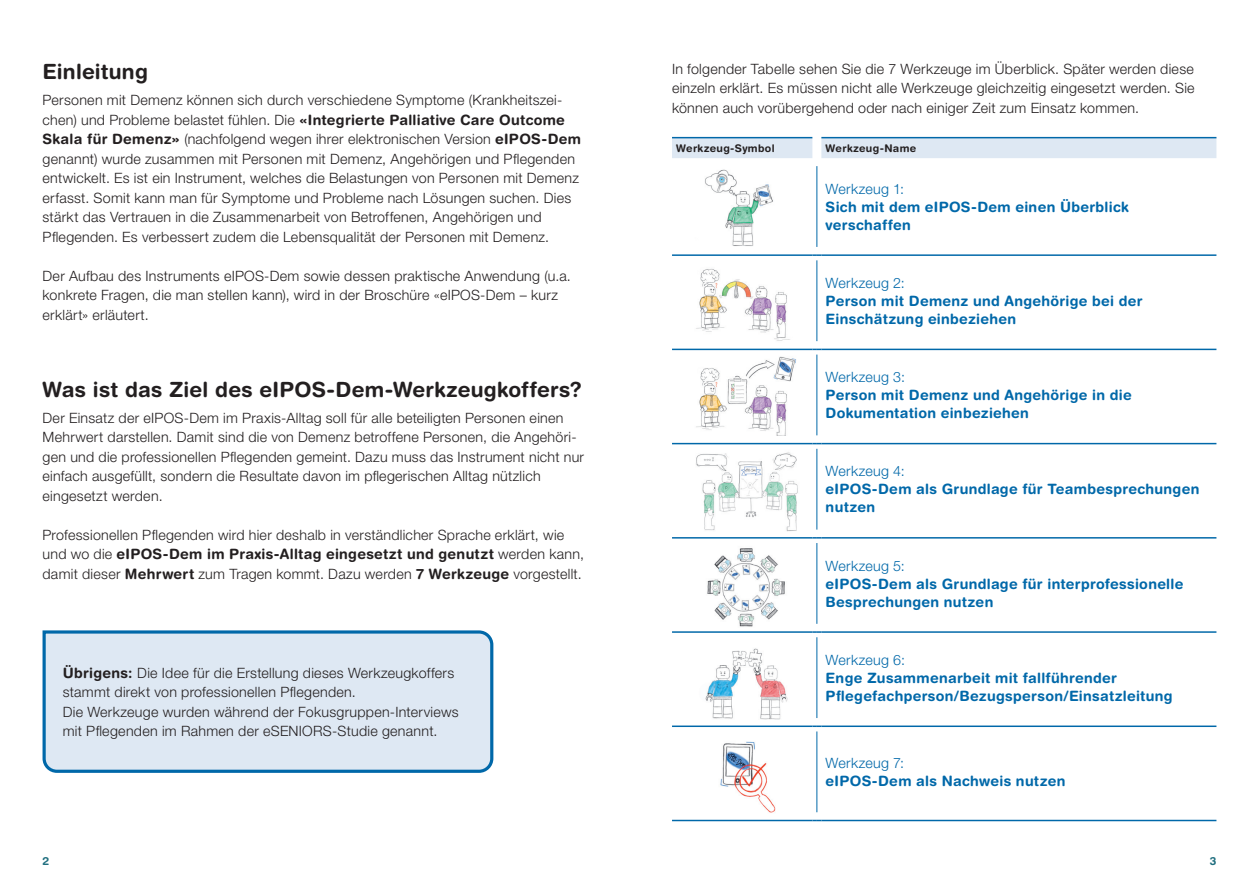
<style>
.page{position:relative;width:1259px;height:893px;background:#fff}
.page>*{position:absolute;margin:0;border:0;box-sizing:border-box;transform-origin:0 0}
.t1{font:700 21px "Helvetica Rounded LT Std";letter-spacing:.01em;color:#231f20}
.t2{font:300 14.25px/19.5px "Helvetica Neue LT Std";letter-spacing:.02em;color:#231f20}
.t3{font:700 14.25px/18px "Helvetica Rounded LT Std";letter-spacing:.02em;color:#0068a9}
.t4{font:300 14.25px "Helvetica Neue LT Std";letter-spacing:.02em;color:#0068a9}
.t5{font:700 14.25px "Helvetica Rounded LT Std";letter-spacing:.02em;color:#231f20}
.t6{font:700 11.25px "Helvetica Rounded LT Std";color:#206f7f}
.t7{font:700 10.5px "Helvetica Rounded LT Std";letter-spacing:.03em;color:#231f20}
.s1{font-family:"Helvetica Rounded LT Std";font-weight:700}
.s2{font-family:"Helvetica Neue LT Std";font-weight:300}
</style>
<div class="page">
<svg style="left:42px;top:630px;width:452px;height:143px;background:#d2e1ef"></svg>
<div style="left:672px;top:138px;width:544px;height:20px;background:#dee8f3"></div>
<hr style="left:672px;top:137px;width:140px;height:1px;background:#0068a9">
<hr style="left:821px;top:137px;width:395px;height:1px;background:#0068a9">
<hr style="left:672px;top:254px;width:140px;height:2px;background:#0068a9">
<svg style="left:812px;top:254px;width:9px;height:2px"></svg>
<hr style="left:821px;top:254px;width:395px;height:2px;background:#0068a9">
<hr style="left:816px;top:166px;width:1px;height:81px;background:#0068a9">
<img style="left:705px;top:169px;width:68px;height:77px">
<hr style="left:672px;top:349px;width:140px;height:1px;background:#0068a9">
<hr style="left:821px;top:349px;width:395px;height:1px;background:#0068a9">
<hr style="left:816px;top:260px;width:1px;height:81px;background:#0068a9">
<img style="left:696px;top:268px;width:94px;height:73px">
<hr style="left:672px;top:443px;width:140px;height:1px;background:#0068a9">
<hr style="left:821px;top:443px;width:395px;height:1px;background:#0068a9">
<hr style="left:816px;top:355px;width:1px;height:80px;background:#0068a9">
<img style="left:696px;top:356px;width:100px;height:80px">
<hr style="left:672px;top:537px;width:140px;height:2px;background:#0068a9">
<svg style="left:812px;top:537px;width:9px;height:2px"></svg>
<hr style="left:821px;top:537px;width:395px;height:2px;background:#0068a9">
<hr style="left:816px;top:449px;width:1px;height:81px;background:#0068a9">
<img style="left:696px;top:452px;width:102px;height:80px">
<hr style="left:672px;top:631px;width:140px;height:2px;background:#0068a9">
<svg style="left:812px;top:631px;width:9px;height:2px"></svg>
<hr style="left:821px;top:631px;width:395px;height:2px;background:#0068a9">
<hr style="left:816px;top:543px;width:1px;height:81px;background:#0068a9">
<img style="left:707px;top:548px;width:78px;height:79px">
<hr style="left:672px;top:725px;width:140px;height:2px;background:#0068a9">
<svg style="left:812px;top:725px;width:9px;height:2px"></svg>
<hr style="left:821px;top:725px;width:395px;height:2px;background:#0068a9">
<hr style="left:816px;top:637px;width:1px;height:81px;background:#0068a9">
<img style="left:705px;top:648px;width:83px;height:71px">
<hr style="left:672px;top:820px;width:140px;height:1px;background:#0068a9">
<hr style="left:821px;top:820px;width:395px;height:1px;background:#0068a9">
<hr style="left:816px;top:731px;width:1px;height:81px;background:#0068a9">
<img style="left:720px;top:741px;width:56px;height:72px">
<h1 class="t1" style="left:43px;top:59px;width:107px">Einleitung</h1>
<p class="t2" style="left:43px;top:90px;width:540px">Personen mit Demenz können sich durch verschiedene Symptome (Krankheitszei&shy;chen) und Probleme belastet fühlen. Die <span class="s1">«Integrierte Palliative Care Outcome Skala für Demenz»</span> (nachfolgend wegen ihrer elektronischen Version <span class="s1">eIPOS-Dem </span>genannt) wurde zusammen mit Personen mit Demenz, Angehörigen und Pflegenden entwickelt. Es ist ein Instrument, welches die Belastungen von Personen mit Demenz erfasst. Somit kann man für Symptome und Probleme nach Lösungen suchen. Dies stärkt das Vertrauen in die Zusammenarbeit von Betroffenen, Angehörigen und Pflegenden. Es verbessert zudem die Lebensqualität der Personen mit Demenz.</p>
<p class="t2" style="left:43px;top:265px;width:530px">Der Aufbau des Instruments eIPOS-Dem sowie dessen praktische Anwendung (u.a. konkrete Fragen, die man stellen kann), wird in der Broschüre «eIPOS-Dem – kurz erklärt» erläutert.</p>
<h1 class="t1" style="left:43px;top:377px;width:541px">Was ist das Ziel des eIPOS-Dem-Werkzeugkoffers?</h1>
<p class="t2" style="left:43px;top:408px;width:543px">Der Einsatz der eIPOS-Dem im Praxis-Alltag soll für alle beteiligten Personen einen Mehrwert darstellen. Damit sind die von Demenz betroffene Personen, die Angehöri&shy;gen und die professionellen Pflegenden gemeint. Dazu muss das Instrument nicht nur einfach ausgefüllt, sondern die Resultate davon im pflegerischen Alltag nützlich eingesetzt werden.</p>
<p class="t2" style="left:43px;top:525px;width:523px">Professionellen Pflegenden wird hier deshalb in verständlicher Sprache erklärt, wie</p>
<p class="t5" style="left:43px;top:546px;width:543px"><span class="s2">und wo die</span> eIPOS-Dem im Praxis-Alltag eingesetzt und genutzt <span class="s2">werden kann,</span></p>
<p class="t2" style="left:43px;top:564px;width:540px">damit dieser <span class="s1">Mehrwert</span> zum Tragen kommt. Dazu werden <span class="s1">7 Werkzeuge</span> vorgestellt.</p>
<p class="t2" style="left:63px;top:662px;width:397px"><span class="s1">Übrigens:</span> Die Idee für die Erstellung dieses Werkzeugkoffers stammt direkt von professionellen Pflegenden.<br>Die Werkzeuge wurden während der Fokusgruppen-Interviews mit Pflegenden im Rahmen der eSENIORS-Studie genannt.</p>
<p class="t2" style="left:672px;top:59px;width:524px;text-align:justify">In folgender Tabelle sehen Sie die 7 Werkzeuge im Überblick. Später werden diese einzeln erklärt. Es müssen nicht alle Werkzeuge gleichzeitig eingesetzt werden. Sie können auch vorübergehend oder nach einiger Zeit zum Einsatz kommen.</p>
<p class="t7" style="left:676px;top:142px;width:100px">Werkzeug-Symbol</p>
<p class="t7" style="left:825px;top:142px;width:92px">Werkzeug-Name</p>
<p class="t4" style="left:825px;top:180px;width:80px">Werkzeug 1:</p>
<p class="t3" style="left:825px;top:197px;width:305px">Sich mit dem eIPOS-Dem einen Überblick verschaffen</p>
<p class="t4" style="left:825px;top:274px;width:81px">Werkzeug 2:</p>
<p class="t3" style="left:825px;top:292px;width:318px">Person mit Demenz und Angehörige bei der<br>Einschätzung einbeziehen</p>
<p class="t4" style="left:825px;top:368px;width:81px">Werkzeug 3:</p>
<p class="t3" style="left:825px;top:386px;width:308px">Person mit Demenz und Angehörige in die<br>Dokumentation einbeziehen</p>
<p class="t4" style="left:825px;top:463px;width:81px">Werkzeug 4:</p>
<p class="t3" style="left:825px;top:480px;width:375px">eIPOS-Dem als Grundlage für Teambesprechungen nutzen</p>
<p class="t4" style="left:825px;top:557px;width:81px">Werkzeug 5:</p>
<p class="t3" style="left:825px;top:574px;width:359px">eIPOS-Dem als Grundlage für interprofessionelle<br>Besprechungen nutzen</p>
<p class="t4" style="left:825px;top:651px;width:81px">Werkzeug 6:</p>
<p class="t3" style="left:825px;top:668px;width:348px">Enge Zusammenarbeit mit fallführender<br>Pflegefachperson/Bezugsperson/Einsatzleitung</p>
<p class="t4" style="left:825px;top:754px;width:80px">Werkzeug 7:</p>
<p class="t3" style="left:825px;top:772px;width:241px">eIPOS-Dem als Nachweis nutzen</p>
<p class="t6" style="left:43px;top:854px;width:8px">2</p>
<p class="t6" style="left:1209px;top:854px;width:8px">3</p>
</div>
